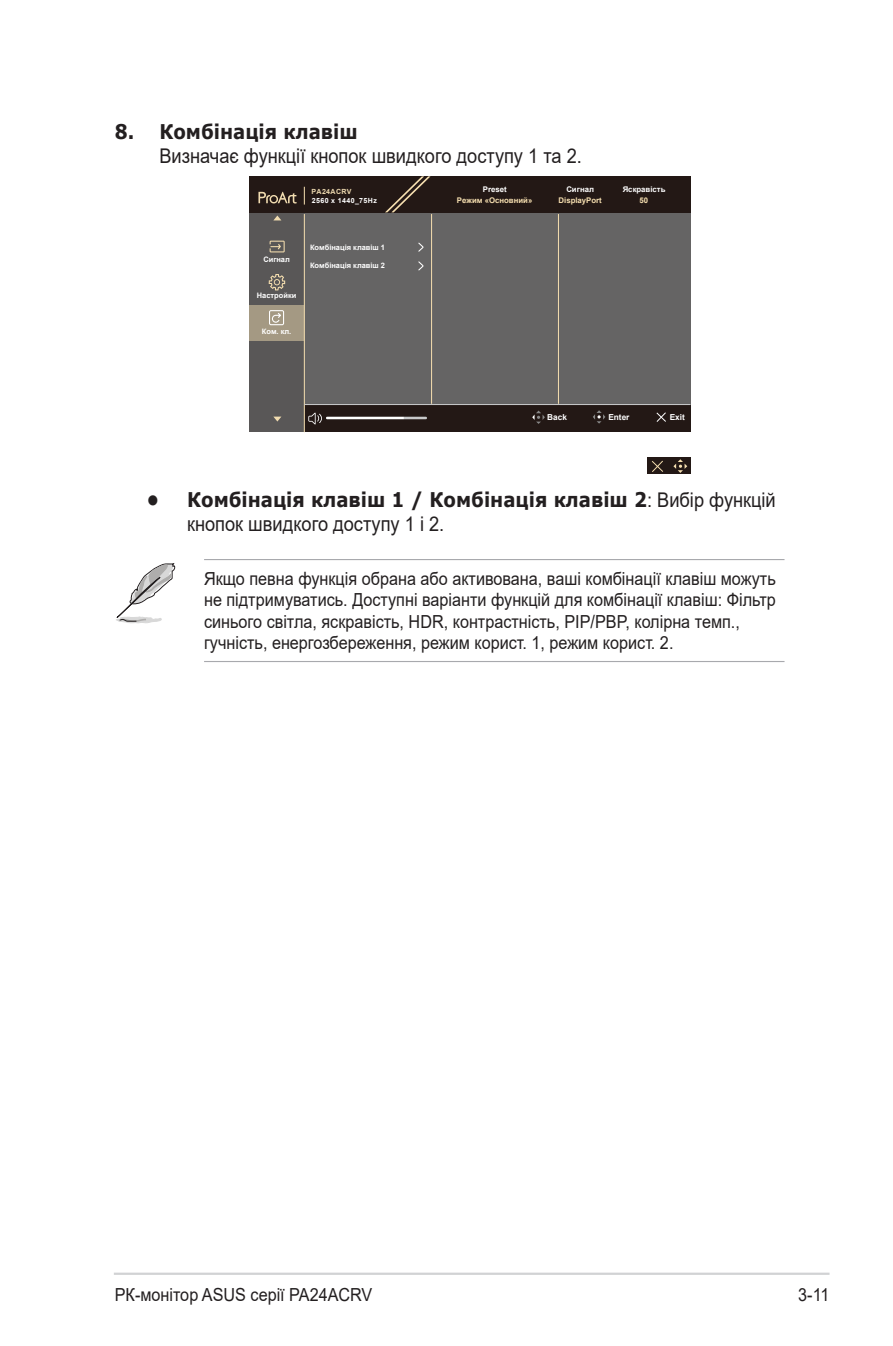
<style>
.page{position:relative;width:893px;height:1346px;background:#fff}
.page>*{position:absolute;margin:0;border:0;box-sizing:border-box;transform-origin:0 0}
.List{font:20.25px/24.3px "Arial";color:#231f20;scale:.9 1}
.t1{font:700 20.25px "Verdana";color:#231f20;scale:.9 1}
.Message_List{font:18px/21.6px "Arial";color:#231f20;scale:.9 1}
.t2{font:700 8.33px "Arial";color:#fff}
.t3{font:700 7.88px/11px "Arial";color:#f6dfb0;text-align:center}
.t4{font:700 7.88px/11px "Arial";color:#fff;text-align:center}
.t5{font:700 7.42px "Arial";color:#fff}
.t6{font:700 6.98px/9.2px "Arial";letter-spacing:.05em;color:#fff}
.s1{color:#fff}
.s2{color:#f6dfb0}
.s3{color:#ecd8ae}
.s4{font-family:"Verdana";font-weight:700}
</style>
<div class="page">
<hr style="left:114px;top:1272px;width:715px;height:3px;background:#d1d2d4">
<div style="left:647px;top:457px;width:43px;height:17px;background:#231815"></div>
<svg style="left:652px;top:461px;width:11px;height:11px"></svg>
<svg style="left:673px;top:459px;width:14px;height:14px"></svg>
<div style="left:249px;top:213px;width:55px;height:219px;background:#595757"></div>
<div style="left:249px;top:176px;width:441px;height:37px;background:#231815"></div>
<div style="left:304px;top:404px;width:386px;height:28px;background:#231815"></div>
<div style="left:304px;top:213px;width:386px;height:191px;background:#656464"></div>
<svg style="left:385px;top:176px;width:45px;height:36px"></svg>
<svg style="left:304px;top:187px;width:1px;height:18px"></svg>
<hr style="left:431px;top:214px;width:1px;height:190px;background:#f6dfb0">
<hr style="left:304px;top:214px;width:1px;height:218px;background:#f6dfb0">
<hr style="left:558px;top:214px;width:1px;height:190px;background:#f6dfb0">
<hr style="left:304px;top:404px;width:386px;height:1px;background:#c8c9ca">
<svg style="left:308px;top:413px;width:119px;height:11px"></svg>
<svg style="left:258px;top:192px;width:39px;height:11px"></svg>
<svg style="left:656px;top:412px;width:10px;height:10px"></svg>
<svg style="left:532px;top:410px;width:13px;height:14px"></svg>
<svg style="left:593px;top:410px;width:12px;height:14px"></svg>
<svg style="left:274px;top:417px;width:7px;height:4px"></svg>
<svg style="left:274px;top:215px;width:7px;height:5px"></svg>
<div style="left:249px;top:305px;width:55px;height:36px;background:#a49983"></div>
<svg style="left:270px;top:241px;width:15px;height:11px"></svg>
<svg style="left:269px;top:274px;width:16px;height:16px"></svg>
<svg style="left:269px;top:310px;width:15px;height:15px"></svg>
<svg style="left:418px;top:243px;width:6px;height:9px"></svg>
<svg style="left:418px;top:261px;width:6px;height:9px"></svg>
<hr style="left:204px;top:559px;width:580px;height:1px;background:#a8a9ad">
<hr style="left:204px;top:661px;width:580px;height:1px;background:#a8a9ad">
<svg style="left:116px;top:563px;width:59px;height:61px"></svg>
<p class="t1" style="left:115px;top:117px;width:271px">8. Комбінація клавіш</p>
<p class="List" style="left:159px;top:143px;width:471px">Визначає функції кнопок швидкого доступу 1 та 2.</p>
<p class="t3" style="left:457px;top:184px;width:77px"><span class="s1">Preset<br></span>Режим «Основний»</p>
<p class="t3" style="left:559px;top:184px;width:45px"><span class="s1">Сигнал<br></span>DisplayPort</p>
<p class="t4" style="left:623px;top:184px;width:44px">Яскравість<br><span class="s2">50</span></p>
<p class="t6" style="left:311px;top:187px;width:67px"><span class="s3">PA24ACRV<br></span>2560 x 1440_75Hz</p>
<p class="t5" style="left:263px;top:254px;width:28px">Сигнал</p>
<p class="t5" style="left:257px;top:290px;width:41px">Настройки</p>
<p class="t5" style="left:262px;top:326px;width:31px">Ком. кл.</p>
<p class="t5" style="left:310px;top:242px;width:77px">Комбінація клавіш 1</p>
<p class="t5" style="left:310px;top:260px;width:77px">Комбінація клавіш 2</p>
<p class="t2" style="left:547px;top:412px;width:21px">Back</p>
<p class="t2" style="left:608px;top:412px;width:23px">Enter</p>
<p class="t2" style="left:670px;top:412px;width:17px">Exit</p>
<p class="List" style="left:187px;top:487px;width:656px;text-indent:-40px"><span class="s4">• Комбінація клавіш 1 / Комбінація клавіш 2</span>: Вибір функцій кнопок швидкого доступу 1 і 2.</p>
<p class="Message_List" style="left:204px;top:567px;width:637px">Якщо певна функція обрана або активована, ваші комбінації клавіш можуть не підтримуватись. Доступні варіанти функцій для комбінації клавіш: Фільтр синього світла, яскравість, HDR, контрастність, PIP/PBP, колірна темп., гучність, енергозбереження, режим корист. 1, режим корист. 2.</p>
<p class="Message_List" style="left:115px;top:1283px;width:288px">РК-монітор ASUS серії PA24ACRV</p>
<p class="Message_List" style="left:798px;top:1283px;width:36px">3-11</p>
</div>
